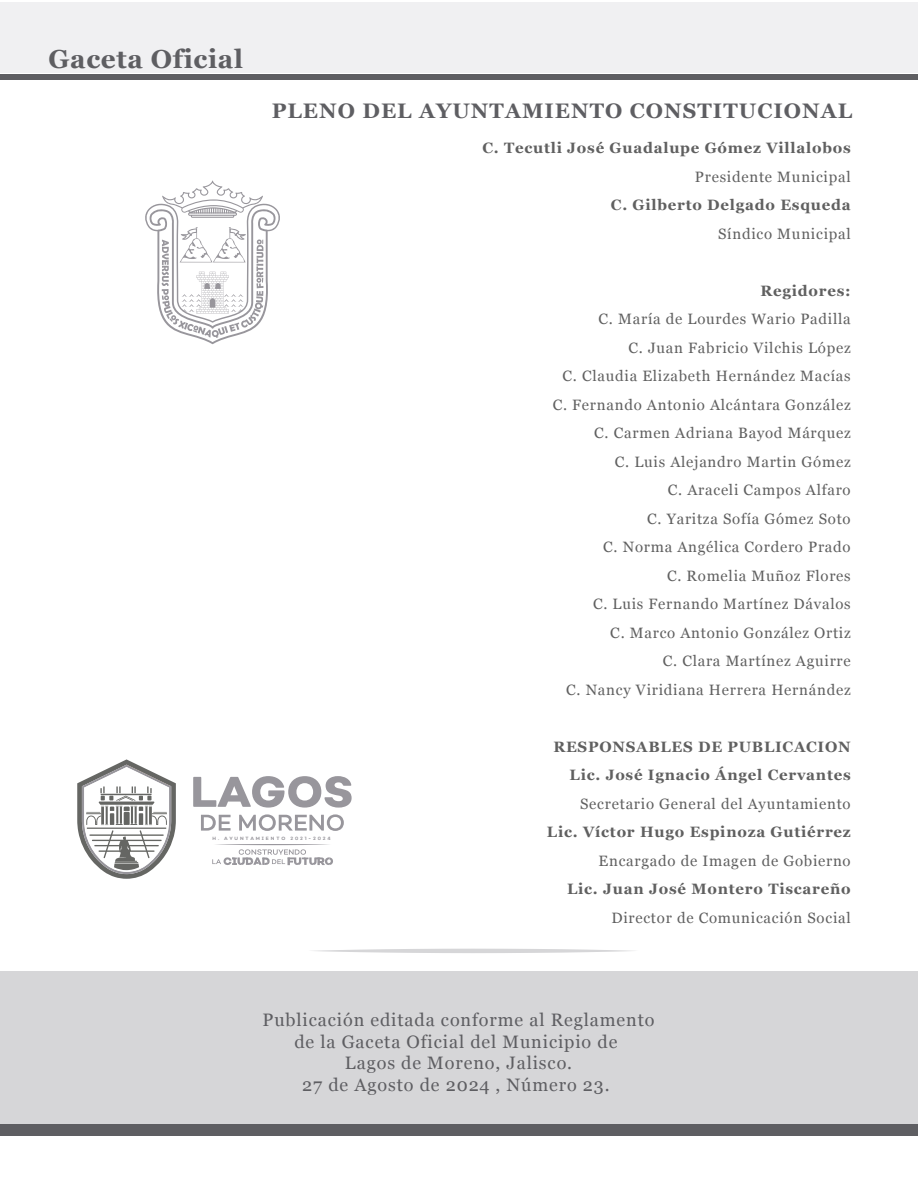
<style>
.page{position:relative;width:918px;height:1188px;background:#fff}
.page>*{position:absolute;margin:0;border:0;box-sizing:border-box;transform-origin:0 0}
.t1{font:700 26.1px "Georgia";letter-spacing:.025em;color:#5e5e62}
.t2{font:700 21px "Georgia";letter-spacing:.05em;color:#5e5e62}
.t3{font:18px/21.6px "Georgia";letter-spacing:.05em;color:#5e5e62;text-align:center}
.t4{font:15px/28.5px "Georgia";letter-spacing:.05em;color:#606060;text-align:right}
.t5{font:700 15px/28.5px "Georgia";letter-spacing:.05em;color:#606060;text-align:right}
.t6{font:700 4.65px "Nutmeg";letter-spacing:.41em;color:#98969c}
</style>
<div class="page">
<div style="left:0;top:2px;width:918px;height:70px;background:#f0f0f2"></div>
<div style="left:0;top:75px;width:918px;height:5px;background:#5e5e62"></div>
<svg style="left:145px;top:181px;width:135px;height:163px"></svg>
<div style="left:0;top:971px;width:918px;height:154px;background:#d6d6d8"></div>
<div style="left:0;top:1125px;width:918px;height:11px;background:#5e5e62"></div>
<svg style="left:313px;top:949px;width:321px;height:4px"></svg>
<svg style="left:77px;top:759px;width:99px;height:120px"></svg>
<svg style="left:193px;top:776px;width:159px;height:32px"></svg>
<svg style="left:201px;top:815px;width:30px;height:16px"></svg>
<svg style="left:239px;top:814px;width:105px;height:17px"></svg>
<svg style="left:212px;top:844px;width:121px;height:21px"></svg>
<h1 class="t1" style="left:49px;top:39px;width:196px">Gaceta Oficial</h1>
<h2 class="t2" style="left:272px;top:95px;width:582px">PLENO DEL AYUNTAMIENTO CONSTITUCIONAL</h2>
<p class="t5" style="left:482px;top:133px;width:370px">C. Tecutli José Guadalupe Gómez Villalobos</p>
<p class="t4" style="left:695px;top:162px;width:157px">Presidente Municipal</p>
<p class="t5" style="left:611px;top:190px;width:241px">C. Gilberto Delgado Esqueda</p>
<p class="t4" style="left:718px;top:219px;width:134px">Síndico Municipal</p>
<p class="t5" style="left:760px;top:275px;width:92px">Regidores:</p>
<p class="t4" style="left:553px;top:304px;width:300px">C. María de Lourdes Wario Padilla<br>C. Juan Fabricio Vilchis López<br>C. Claudia Elizabeth Hernández Macías<br>C. Fernando Antonio Alcántara González<br>C. Carmen Adriana Bayod Márquez<br>C. Luis Alejandro Martin Gómez<br>C. Araceli Campos Alfaro<br>C. Yaritza Sofía Gómez Soto<br>C. Norma Angélica Cordero Prado<br>C. Romelia Muñoz Flores<br>C. Luis Fernando Martínez Dávalos<br>C. Marco Antonio González Ortiz<br>C. Clara Martínez Aguirre<br>C. Nancy Viridiana Herrera Hernández</p>
<p class="t6" style="left:213px;top:835px;width:120px">H. AYUNTAMIENTO 2021-2024</p>
<p class="t5" style="left:553px;top:731px;width:299px">RESPONSABLES DE PUBLICACION<br>Lic. José Ignacio Ángel Cervantes</p>
<p class="t4" style="left:580px;top:789px;width:272px">Secretario General del Ayuntamiento</p>
<p class="t5" style="left:547px;top:817px;width:305px">Lic. Víctor Hugo Espinoza Gutiérrez</p>
<p class="t4" style="left:599px;top:846px;width:254px">Encargado de Imagen de Gobierno</p>
<p class="t5" style="left:567px;top:874px;width:285px">Lic. Juan José Montero Tiscareño</p>
<p class="t4" style="left:611px;top:903px;width:241px">Director de Comunicación Social</p>
<p class="t3" style="left:262px;top:1008px;width:394px">Publicación editada conforme al Reglamento de la Gaceta Oficial del Municipio de<br>Lagos de Moreno, Jalisco.<br>27 de Agosto de 2024 , Número 23.</p>
</div>
